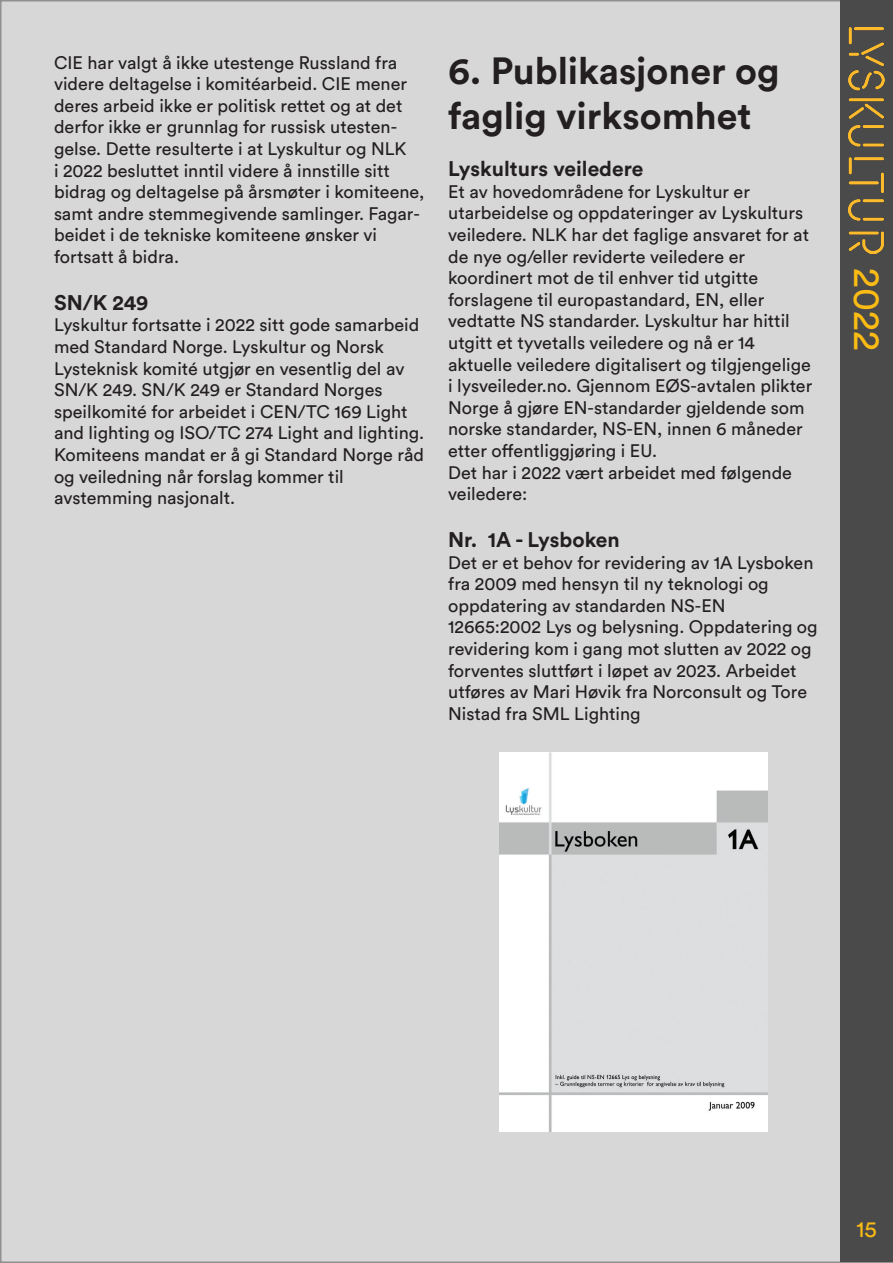
<style>
.page{position:relative;width:893px;height:1263px;background:#fff}
.page>*{position:absolute;margin:0;border:0;box-sizing:border-box;transform-origin:0 0}
.heading{font:700 37.5px/45px "Circular Pro";color:#231f20}
.t1{font:37.5px "Circular Pro";color:#fabb14}
.t2{font:22.5px "Circular Pro";color:#fabb14}
.miniheader{font:700 21px "Circular Pro";color:#231f20}
.t3{font:18px/21.6px "Circular Pro";color:#231f20}
</style>
<div class="page">
<div style="left:1px;top:1px;width:891px;height:1261px;background:#d7d7d7"></div>
<svg style="left:0;top:0;width:1px;height:1263px"></svg>
<div style="left:840px;top:1px;width:53px;height:1261px;background:#4a4a4b"></div>
<img style="left:849px;top:28px;width:35px;height:225px">
<img style="left:500px;top:753px;width:268px;height:378px">
<p class="t3" style="left:54px;top:51px;width:372px">CIE har valgt å ikke utestenge Russland fra videre deltagelse i komitéarbeid. CIE mener deres arbeid ikke er politisk rettet og at det derfor ikke er grunnlag for russisk utesten&shy;gelse. Dette resulterte i at Lyskultur og NLK<br>i 2022 besluttet inntil videre å innstille sitt bidrag og deltagelse på årsmøter i komiteene, samt andre stemmegivende samlinger. Fagar&shy;beidet i de tekniske komiteene ønsker vi fortsatt å bidra.</p>
<p class="miniheader" style="left:54px;top:288px;width:96px">SN/K 249</p>
<p class="t3" style="left:54px;top:313px;width:372px">Lyskultur fortsatte i 2022 sitt gode samarbeid med Standard Norge. Lyskultur og Norsk Lysteknisk komité utgjør en vesentlig del av SN/K 249. SN/K 249 er Standard Norges speilkomité for arbeidet i CEN/TC 169 Light and lighting og ISO/TC 274 Light and lighting.<br>Komiteens mandat er å gi Standard Norge råd og veiledning når forslag kommer til</p>
<p class="t3" style="left:54px;top:486px;width:183px">avstemming nasjonalt.</p>
<p class="heading" style="left:448px;top:47px;width:333px">6. Publikasjoner og faglig virksomhet</p>
<p class="miniheader" style="left:448px;top:154px;width:197px">Lyskulturs veiledere</p>
<p class="t3" style="left:448px;top:180px;width:303px">Et av hovedområdene for Lyskultur er</p>
<p class="t3" style="left:448px;top:201px;width:362px">utarbeidelse og oppdateringer av Lyskulturs veiledere. NLK har det faglige ansvaret for at de nye og/eller reviderte veiledere er</p>
<p class="t3" style="left:448px;top:266px;width:311px">koordinert mot de til enhver tid utgitte</p>
<p class="t3" style="left:448px;top:288px;width:318px">forslagene til europastandard, EN, eller</p>
<p class="t3" style="left:448px;top:309px;width:343px">vedtatte NS standarder. Lyskultur har hittil utgitt et tyvetalls veiledere og nå er 14</p>
<p class="t3" style="left:448px;top:353px;width:366px">aktuelle veiledere digitalisert og tilgjengelige i lysveileder.no. Gjennom EØS-avtalen plikter Norge å gjøre EN-standarder gjeldende som norske standarder, NS-EN, innen 6 måneder etter offentliggjøring i EU.</p>
<p class="t3" style="left:448px;top:461px;width:345px">Det har i 2022 vært arbeidet med følgende veiledere:</p>
<p class="miniheader" style="left:448px;top:525px;width:173px">Nr. 1A - Lysboken</p>
<p class="t3" style="left:448px;top:551px;width:367px">Det er et behov for revidering av 1A Lysboken fra 2009 med hensyn til ny teknologi og</p>
<p class="t3" style="left:448px;top:594px;width:371px">oppdatering av standarden NS-EN 12665:2002 Lys og belysning. Oppdatering og revidering kom i gang mot slutten av 2022 og forventes sluttført i løpet av 2023. Arbeidet utføres av Mari Høvik fra Norconsult og Tore Nistad fra SML Lighting</p>
<h1 class="t1" style="left:892px;top:268px;width:84px;rotate:90deg">2022</h1>
<p class="t2" style="left:856px;top:1213px;width:22px">15</p>
</div>
